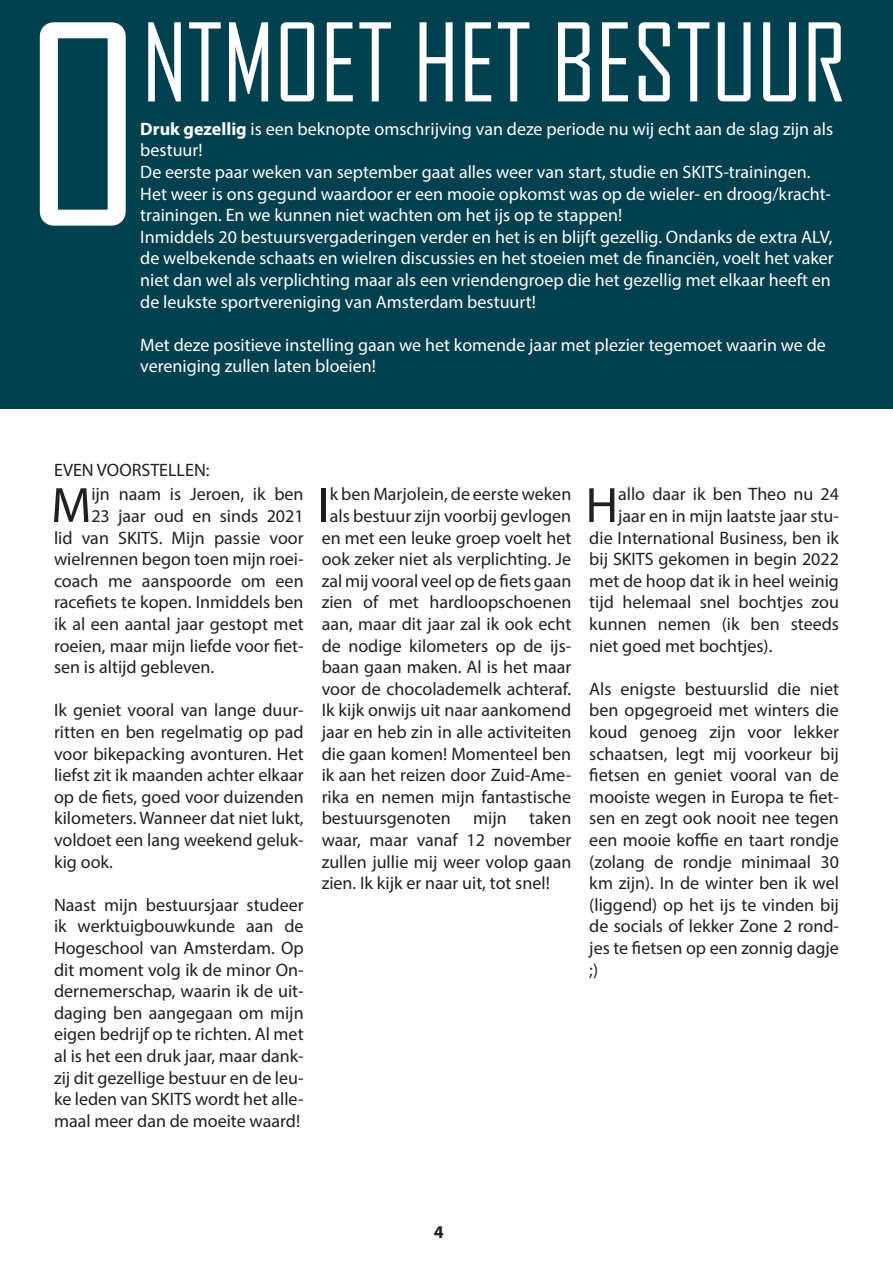
<style>
.page{position:relative;width:893px;height:1263px;background:#fff}
.page>*{position:absolute;margin:0;border:0;box-sizing:border-box;transform-origin:0 0}
.t1{font:266.1px "Agency FB";color:#fff}
.t2{font:103.5px "Agency FB";color:#fff}
.t3{font:50.1px "Myriad Pro";color:#231f20}
.t4{font:18px/21.6px "Myriad Pro";color:#231f20;text-align:justify}
.t5{font:18px/21.6px "Myriad Pro";color:#fff}
.t6{font:700 18px "Myriad Pro";color:#231f20}
.s1{font-weight:700}
</style>
<div class="page">
<div style="left:0;top:0;width:893px;height:408px;background:#00404f"></div>
<h1 class="t1" style="left:24px;top:-36px;width:120px">O</h1>
<h2 class="t2" style="left:142px;top:0;width:706px">NTMOET HET BESTUUR</h2>
<p class="t5" style="left:140px;top:118px;width:694px"><span class="s1">Druk gezellig</span> is een beknopte omschrijving van deze periode nu wij echt aan de slag zijn als bestuur!</p>
<p class="t5" style="left:140px;top:161px;width:692px">De eerste paar weken van september gaat alles weer van start, studie en SKITS-trainingen.<br>Het weer is ons gegund waardoor er een mooie opkomst was op de wieler- en droog/kracht&shy;trainingen. En we kunnen niet wachten om het ijs op te stappen!</p>
<p class="t5" style="left:140px;top:226px;width:695px">Inmiddels 20 bestuursvergaderingen verder en het is en blijft gezellig. Ondanks de extra ALV, de welbekende schaats en wielren discussies en het stoeien met de financiën, voelt het vaker niet dan wel als verplichting maar als een vriendengroep die het gezellig met elkaar heeft en de leukste sportvereniging van Amsterdam bestuurt!</p>
<p class="t5" style="left:140px;top:334px;width:687px">Met deze positieve instelling gaan we het komende jaar met plezier tegemoet waarin we de vereniging zullen laten bloeien!</p>
<p class="t4" style="left:54px;top:459px;width:157px">EVEN VOORSTELLEN:</p>
<p class="t3" style="left:51px;top:474px;width:42px">M</p>
<p class="t4" style="left:91px;top:483px;width:214px">ijn naam is Jeroen, ik ben</p>
<p class="t4" style="left:91px;top:505px;width:214px">23 jaar oud en sinds 2021</p>
<p class="t4" style="left:54px;top:526px;width:251px">lid van SKITS. Mijn passie voor</p>
<p class="t4" style="left:54px;top:548px;width:251px">wielrennen begon toen mijn roei-</p>
<p class="t4" style="left:54px;top:570px;width:251px">coach me aanspoorde om een</p>
<p class="t4" style="left:54px;top:591px;width:251px">racefiets te kopen. Inmiddels ben</p>
<p class="t4" style="left:54px;top:613px;width:251px">ik al een aantal jaar gestopt met</p>
<p class="t4" style="left:54px;top:634px;width:251px">roeien, maar mijn liefde voor fiet-</p>
<p class="t4" style="left:54px;top:656px;width:162px">sen is altijd gebleven.</p>
<p class="t4" style="left:54px;top:699px;width:251px">Ik geniet vooral van lange duur&shy;ritten en ben regelmatig op pad voor bikepacking avonturen. Het liefst zit ik maanden achter elkaar op de fiets, goed voor duizenden kilometers. Wanneer dat niet lukt, voldoet een lang weekend geluk&shy;kig ook.</p>
<p class="t4" style="left:54px;top:894px;width:251px">Naast mijn bestuursjaar studeer ik werktuigbouwkunde aan de Hogeschool van Amsterdam. Op dit moment volg ik de minor On&shy;dernemerschap, waarin ik de uit&shy;daging ben aangegaan om mijn eigen bedrijf op te richten. Al met al is het een druk jaar, maar dank&shy;zij dit gezellige bestuur en de leu&shy;ke leden van SKITS wordt het alle&shy;maal meer dan de moeite waard!</p>
<p class="t3" style="left:318px;top:474px;width:13px">I</p>
<p class="t4" style="left:330px;top:483px;width:243px">k ben Marjolein, de eerste weken</p>
<p class="t4" style="left:330px;top:505px;width:243px">als bestuur zijn voorbij gevlogen</p>
<p class="t4" style="left:322px;top:526px;width:251px">en met een leuke groep voelt het</p>
<p class="t4" style="left:322px;top:548px;width:251px">ook zeker niet als verplichting. Je</p>
<p class="t4" style="left:322px;top:570px;width:251px">zal mij vooral veel op de fiets gaan</p>
<p class="t4" style="left:322px;top:591px;width:251px">zien of met hardloopschoenen</p>
<p class="t4" style="left:322px;top:613px;width:251px">aan, maar dit jaar zal ik ook echt</p>
<p class="t4" style="left:322px;top:634px;width:251px">de nodige kilometers op de ijs-</p>
<p class="t4" style="left:322px;top:656px;width:251px">baan gaan maken. Al is het maar</p>
<p class="t4" style="left:322px;top:678px;width:251px">voor de chocolademelk achteraf.</p>
<p class="t4" style="left:322px;top:699px;width:251px">Ik kijk onwijs uit naar aankomend</p>
<p class="t4" style="left:322px;top:721px;width:251px">jaar en heb zin in alle activiteiten</p>
<p class="t4" style="left:322px;top:742px;width:251px">die gaan komen! Momenteel ben</p>
<p class="t4" style="left:322px;top:764px;width:251px">ik aan het reizen door Zuid-Ame-</p>
<p class="t4" style="left:322px;top:786px;width:251px">rika en nemen mijn fantastische</p>
<p class="t4" style="left:322px;top:807px;width:251px">bestuursgenoten mijn taken</p>
<p class="t4" style="left:322px;top:829px;width:251px">waar, maar vanaf 12 november</p>
<p class="t4" style="left:322px;top:850px;width:251px">zullen jullie mij weer volop gaan</p>
<p class="t4" style="left:322px;top:872px;width:230px">zien. Ik kijk er naar uit, tot snel!</p>
<p class="t3" style="left:585px;top:474px;width:34px">H</p>
<p class="t4" style="left:618px;top:483px;width:222px">allo daar ik ben Theo nu 24</p>
<p class="t4" style="left:618px;top:505px;width:222px">jaar en in mijn laatste jaar stu-</p>
<p class="t4" style="left:589px;top:526px;width:251px">die International Business, ben ik</p>
<p class="t4" style="left:589px;top:548px;width:251px">bij SKITS gekomen in begin 2022</p>
<p class="t4" style="left:589px;top:570px;width:251px">met de hoop dat ik in heel weinig</p>
<p class="t4" style="left:589px;top:591px;width:251px">tijd helemaal snel bochtjes zou</p>
<p class="t4" style="left:589px;top:613px;width:251px">kunnen nemen (ik ben steeds</p>
<p class="t4" style="left:589px;top:634px;width:185px">niet goed met bochtjes).</p>
<p class="t4" style="left:589px;top:678px;width:251px">Als enigste bestuurslid die niet ben opgegroeid met winters die koud genoeg zijn voor lekker schaatsen, legt mij voorkeur bij fietsen en geniet vooral van de mooiste wegen in Europa te fiet&shy;sen en zegt ook nooit nee tegen een mooie koffie en taart rondje (zolang de rondje minimaal 30 km zijn). In de winter ben ik wel (liggend) op het ijs te vinden bij de socials of lekker Zone 2 rond&shy;jes te fietsen op een zonnig dagje ;)</p>
<p class="t6" style="left:434px;top:1220px;width:11px">4</p>
</div>
